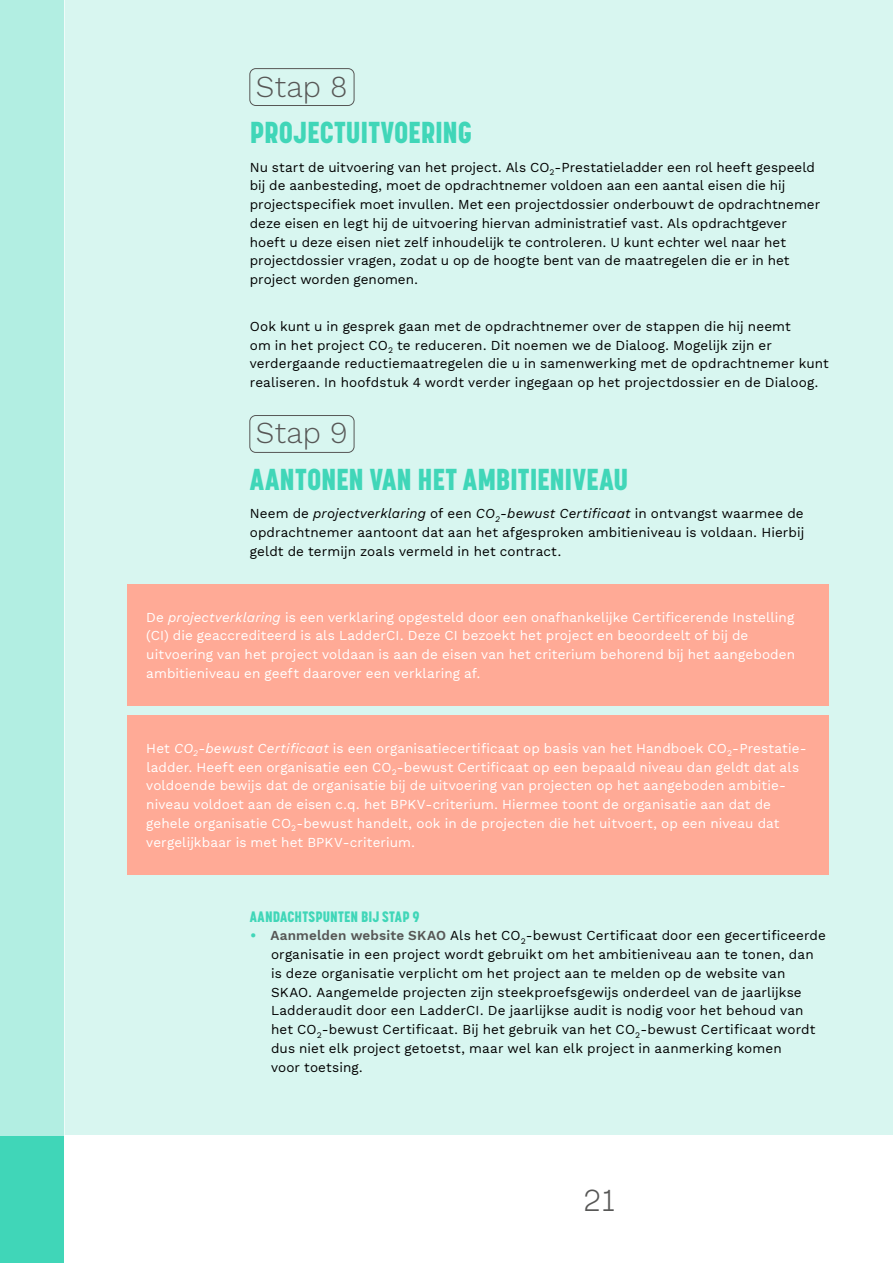
<style>
.page{position:relative;width:893px;height:1263px;background:#fff}
.page>*{position:absolute;margin:0;border:0;box-sizing:border-box;transform-origin:0 0}
.t1{font:800 30px "Korolev Condensed";color:#40d6b8}
.t2{font:300 30px "Work Sans";letter-spacing:.01em;color:#575756}
.t3{font:300 30px "Korolev";color:#575756}
.t4{font:800 15px "Korolev Condensed";letter-spacing:.01em;color:#40d6b8}
.t5{font:13.5px/18.8px "Work Sans";letter-spacing:.005em;color:#000}
.t6{font:13.5px/18.8px "Work Sans";letter-spacing:.01em;color:#fff}
.s1{font-style:italic}
.s2{font-size:16.5px;color:#40d6b8}
.s3{font-weight:600;color:#575756}
</style>
<div class="page">
<div style="left:65px;top:0;width:828px;height:1135px;background:#d8f6f0"></div>
<div style="left:0;top:0;width:65px;height:1135px;background:#b2eee2"></div>
<div style="left:249px;top:68px;width:105px;height:38px;border:1px solid #575756;border-radius:6px"></div>
<div style="left:249px;top:415px;width:105px;height:38px;border:1px solid #575756;border-radius:6px"></div>
<div style="left:128px;top:584px;width:701px;height:122px;background:#ffaa96"></div>
<div style="left:128px;top:715px;width:701px;height:160px;background:#ffaa96"></div>
<h1 class="t2" style="left:256px;top:63px;width:94px">Stap 8</h1>
<h1 class="t1" style="left:250px;top:114px;width:224px">PROJECTUITVOERING</h1>
<p class="t5" style="left:250px;top:157px;width:572px">Nu start de uitvoering van het project. Als CO<sub>2</sub>-Prestatieladder een rol heeft gespeeld bij de aanbesteding, moet de opdrachtnemer voldoen aan een aantal eisen die hij projectspecifiek moet invullen. Met een projectdossier onderbouwt de opdrachtnemer deze eisen en legt hij de uitvoering hiervan administratief vast. Als opdrachtgever hoeft u deze eisen niet zelf inhoudelijk te controleren. U kunt echter wel naar het projectdossier vragen, zodat u op de hoogte bent van de maatregelen die er in het project worden genomen.</p>
<p class="t5" style="left:250px;top:316px;width:581px">Ook kunt u in gesprek gaan met de opdrachtnemer over de stappen die hij neemt<br>om in het project CO<sub>2</sub> te reduceren. Dit noemen we de Dialoog. Mogelijk zijn er verdergaande reductiemaatregelen die u in samenwerking met de opdrachtnemer kunt realiseren. In hoofdstuk 4 wordt verder ingegaan op het projectdossier en de Dialoog.</p>
<h1 class="t2" style="left:256px;top:410px;width:94px">Stap 9</h1>
<h1 class="t1" style="left:250px;top:461px;width:380px">AANTONEN VAN HET AMBITIENIVEAU</h1>
<p class="t5" style="left:250px;top:504px;width:556px;text-align:justify">Neem de <span class="s1">projectverklaring</span> of een <span class="s1">CO</span><sub>2</sub><span class="s1">-bewust Certificaat</span> in ontvangst waarmee de opdrachtnemer aantoont dat aan het afgesproken ambitieniveau is voldaan. Hierbij geldt de termijn zoals vermeld in het contract.</p>
<p class="t6" style="left:146px;top:607px;width:650px">De <span class="s1">projectverklaring</span> is een verklaring opgesteld door een onafhankelijke Certificerende Instelling (CI) die geaccrediteerd is als LadderCI. Deze CI bezoekt het project en beoordeelt of bij de uitvoering van het project voldaan is aan de eisen van het criterium behorend bij het aangeboden ambitieniveau en geeft daarover een verklaring af.</p>
<p class="t6" style="left:146px;top:738px;width:659px">Het <span class="s1">CO</span><sub>2</sub><span class="s1">-bewust Certificaat</span> is een organisatiecertificaat op basis van het Handboek CO<sub>2</sub>-Prestatie&shy;ladder. Heeft een organisatie een CO<sub>2</sub>-bewust Certificaat op een bepaald niveau dan geldt dat als voldoende bewijs dat de organisatie bij de uitvoering van projecten op het aangeboden ambitie&shy;niveau voldoet aan de eisen c.q. het BPKV-criterium. Hiermee toont de organisatie aan dat de gehele organisatie CO<sub>2</sub>-bewust handelt, ook in de projecten die het uitvoert, op een niveau dat vergelijkbaar is met het BPKV-criterium.</p>
<p class="t4" style="left:250px;top:907px;width:171px">AANDACHTSPUNTEN BIJ STAP 9</p>
<p class="t5" style="left:271px;top:926px;width:556px;text-indent:-21px"><span class="s2">•</span> <span class="s3">Aanmelden website SKAO</span> Als het CO<sub>2</sub>-bewust Certificaat door een gecertificeerde organisatie in een project wordt gebruikt om het ambitieniveau aan te tonen, dan is deze organisatie verplicht om het project aan te melden op de website van SKAO. Aangemelde projecten zijn steekproefsgewijs onderdeel van de jaarlijkse Ladderaudit door een LadderCI. De jaarlijkse audit is nodig voor het behoud van het CO<sub>2</sub>-bewust Certificaat. Bij het gebruik van het CO<sub>2</sub>-bewust Certificaat wordt dus niet elk project getoetst, maar wel kan elk project in aanmerking komen<br>voor toetsing.</p>
<h1 class="t3" style="left:584px;top:1181px;width:35px">21</h1>
</div>
